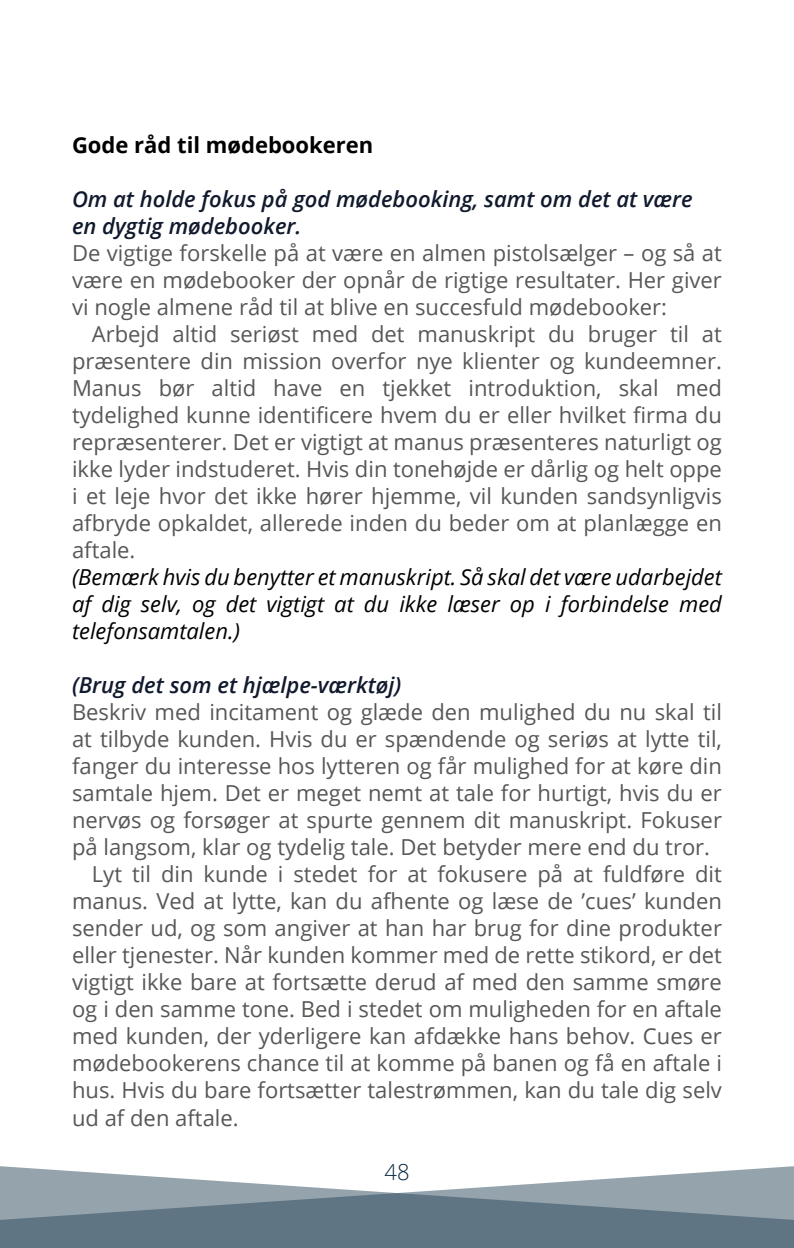
<style>
.page{position:relative;width:794px;height:1248px;background:#fff}
.page>*{position:absolute;margin:0;border:0;box-sizing:border-box;transform-origin:0 0}
.t1{font:22px/27px "Open Sans";color:#575756;text-align:justify}
.t2{font:italic 22px/27px "Open Sans";color:#000;text-align:justify}
.t3{font:italic 600 22px/27px "Open Sans";color:#111a2d}
.t4{font:700 22px "Open Sans";color:#000}
.t5{font:300 22px "Open Sans";color:#04273d}
</style>
<div class="page">
<svg style="left:0;top:1166px;width:794px;height:81px"></svg>
<p class="t4" style="left:72px;top:129px;width:303px">Gode råd til mødebookeren</p>
<p class="t3" style="left:72px;top:185px;width:622px">Om at holde fokus på god mødebooking, samt om det at være en dygtig mødebooker.</p>
<p class="t1" style="left:72px;top:239px;width:651px">De vigtige forskelle på at være en almen pistolsælger – og så at være en mødebooker der opnår de rigtige resultater. Her giver vi nogle almene råd til at blive en succesfuld mødebooker:</p>
<p class="t1" style="left:72px;top:320px;width:651px;text-indent:20px">Arbejd altid seriøst med det manuskript du bruger til at præsentere din mission overfor nye klienter og kundeemner.<br>Manus bør altid have en tjekket introduktion, skal med tydelighed kunne identificere hvem du er eller hvilket firma du repræsenterer. Det er vigtigt at manus præsenteres naturligt og ikke lyder indstuderet. Hvis din tonehøjde er dårlig og helt oppe i et leje hvor det ikke hører hjemme, vil kunden sandsynligvis afbryde opkaldet, allerede inden du beder om at planlægge en aftale.</p>
<p class="t2" style="left:72px;top:563px;width:651px">(Bemærk hvis du benytter et manuskript. Så skal det være udarbejdet af dig selv, og det vigtigt at du ikke læser op i forbindelse med telefonsamtalen.)</p>
<p class="t3" style="left:72px;top:671px;width:331px">(Brug det som et hjælpe-værktøj)</p>
<p class="t1" style="left:72px;top:698px;width:651px">Beskriv med incitament og glæde den mulighed du nu skal til</p>
<p class="t1" style="left:72px;top:725px;width:651px">at tilbyde kunden. Hvis du er spændende og seriøs at lytte til,</p>
<p class="t1" style="left:72px;top:752px;width:651px">fanger du interesse hos lytteren og får mulighed for at køre din</p>
<p class="t1" style="left:72px;top:779px;width:651px">samtale hjem. Det er meget nemt at tale for hurtigt, hvis du er</p>
<p class="t1" style="left:72px;top:806px;width:651px">nervøs og forsøger at spurte gennem dit manuskript. Fokuser</p>
<p class="t1" style="left:72px;top:833px;width:639px">på langsom, klar og tydelig tale. Det betyder mere end du tror.</p>
<p class="t1" style="left:92px;top:860px;width:631px">Lyt til din kunde i stedet for at fokusere på at fuldføre dit</p>
<p class="t1" style="left:72px;top:887px;width:651px">manus. Ved at lytte, kan du afhente og læse de ’cues’ kunden</p>
<p class="t1" style="left:72px;top:914px;width:651px">sender ud, og som angiver at han har brug for dine produkter</p>
<p class="t1" style="left:72px;top:941px;width:651px">eller tjenester. Når kunden kommer med de rette stikord, er det</p>
<p class="t1" style="left:72px;top:968px;width:651px">vigtigt ikke bare at fortsætte derud af med den samme smøre</p>
<p class="t1" style="left:72px;top:995px;width:651px">og i den samme tone. Bed i stedet om muligheden for en aftale</p>
<p class="t1" style="left:72px;top:1022px;width:651px">med kunden, der yderligere kan afdække hans behov. Cues er</p>
<p class="t1" style="left:72px;top:1049px;width:651px">mødebookerens chance til at komme på banen og få en aftale i</p>
<p class="t1" style="left:72px;top:1076px;width:651px">hus. Hvis du bare fortsætter talestrømmen, kan du tale dig selv</p>
<p class="t1" style="left:72px;top:1103px;width:168px">ud af den aftale.</p>
<p class="t5" style="left:384px;top:1156px;width:27px">48</p>
</div>
